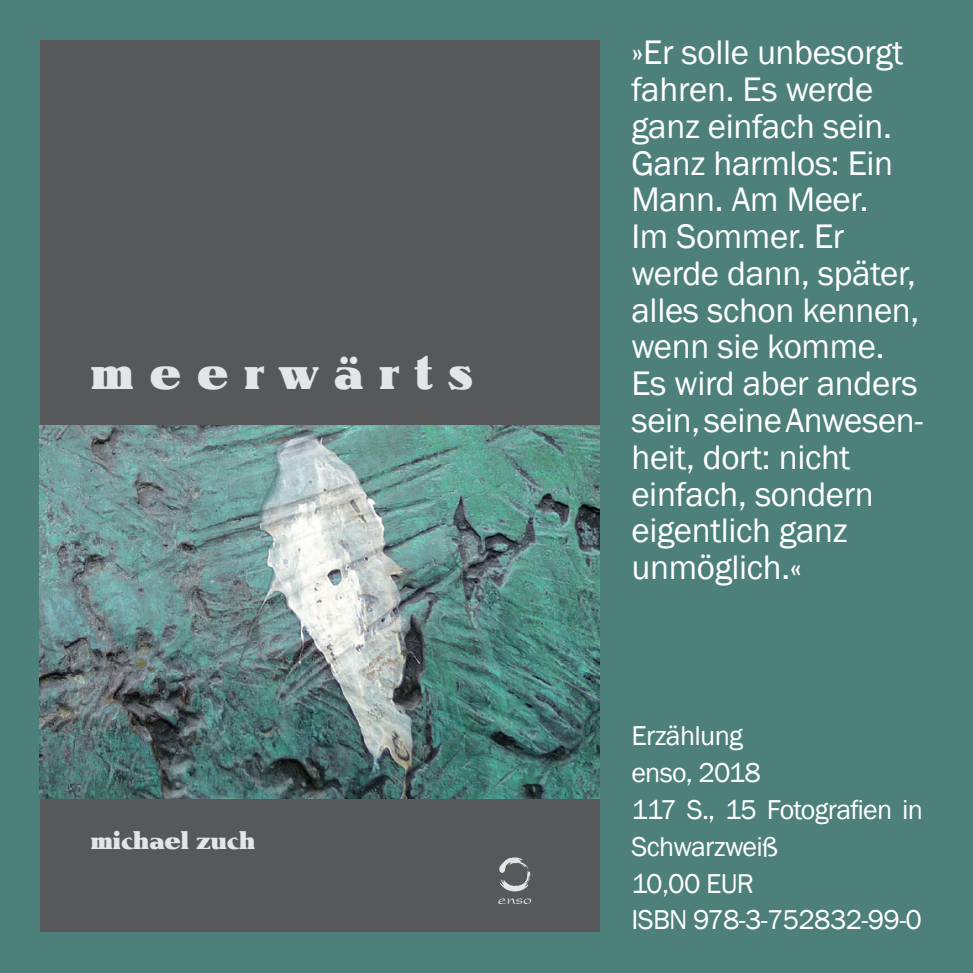
<style>
.page{position:relative;width:973px;height:973px;background:#fff}
.page>*{position:absolute;margin:0;border:0;box-sizing:border-box;transform-origin:0 0}
.t1{font:48.3px "Notram";letter-spacing:.325em;color:#e4e5e7}
.t2{font:35px/36.8px "Franklin Gothic";letter-spacing:-.01em;color:#fff}
.t3{font:28px/36.8px "Franklin Gothic";letter-spacing:-.025em;color:#fff}
.t4{font:24.85px "Notram";color:#e4e5e7}
.t5{font:17.5px "President Plain";color:#e4e5e7}
</style>
<div class="page">
<div style="left:0;top:0;width:972px;height:972px;background:#4d807b"></div>
<div style="left:40px;top:40px;width:559px;height:891px;background:#57585a"></div>
<img style="left:40px;top:425px;width:559px;height:373px">
<img style="left:500px;top:882px;width:14px;height:9px">
<h1 class="t1" style="left:91px;top:344px;width:384px">meerwärts</h1>
<p class="t4" style="left:91px;top:826px;width:166px">michael zuch</p>
<p class="t5" style="left:498px;top:888px;width:36px">enso</p>
<p class="t2" style="left:631px;top:35px;width:293px">»Er solle unbesorgt fahren. Es werde ganz einfach sein.<br>Ganz harmlos: Ein<br>Mann. Am Meer.<br>Im Sommer. Er werde dann, später, alles schon kennen, wenn sie komme.<br>Es wird aber anders sein, seine Anwesen&shy;heit, dort: nicht ein-fach, sondern ei--gent-lich ganz unmöglich.«</p>
<p class="t3" style="left:631px;top:718px;width:293px">Erzählung<br>enso, 2018<br>117 S., 15 Fotografien in<br>Schwarzweiß<br>10,00 EUR<br>ISBN 978-3-752832-99-0</p>
</div>
